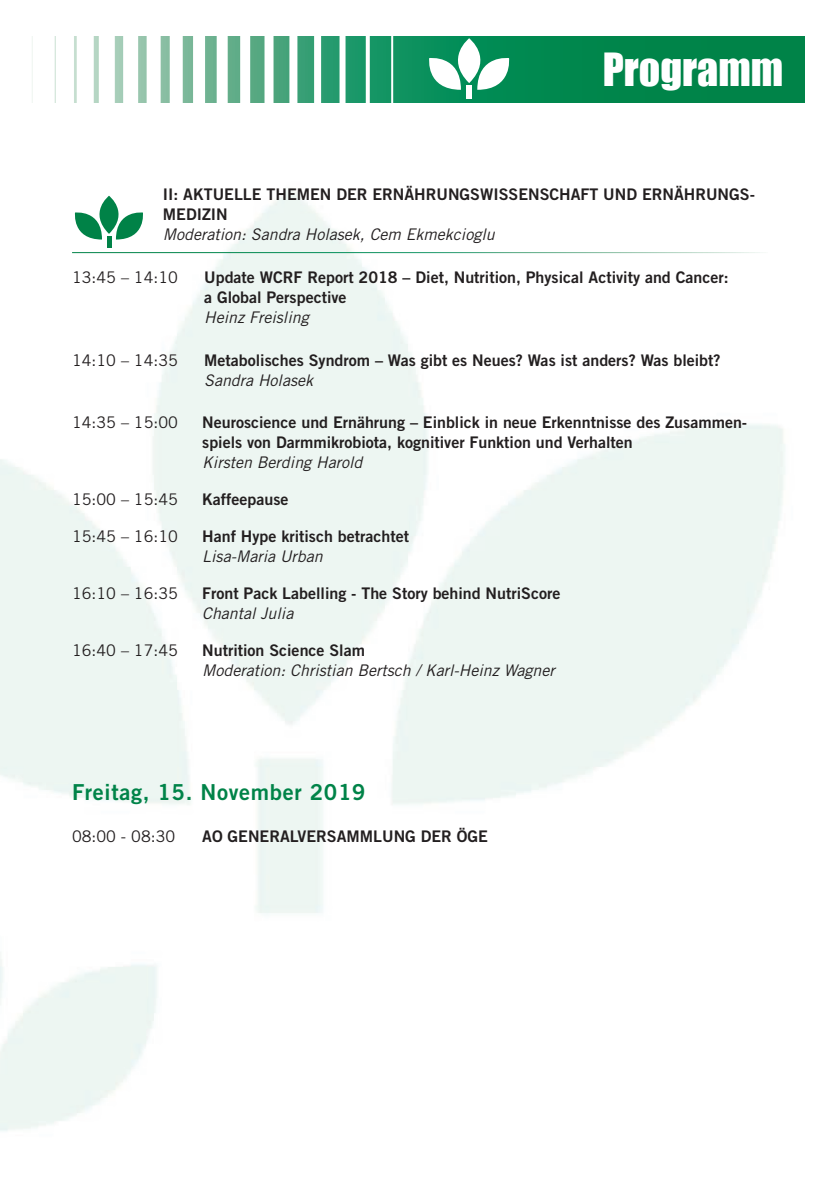
<style>
.page{position:relative;width:840px;height:1191px;background:#fff}
.page>*{position:absolute;margin:0;border:0;box-sizing:border-box;transform-origin:0 0}
.t1{font:42px "Impact";color:#fff}
.t2{font:22px "Trade Gothic Bold Two";letter-spacing:.03em;color:#008348}
.t3{font:16px/20px "Trade Gothic Bold Two";color:#231f20}
.t4{font:italic 16px "Trade Gothic";color:#231f20}
.t5{font:16px "Trade Gothic";color:#231f20}
</style>
<div class="page">
<img style="left:0;top:190px;width:785px;height:941px">
<svg style="left:32px;top:37px;width:772px;height:65px"></svg>
<div style="left:193px;top:28px;width:12px;height:83px;background:#fff"></div>
<div style="left:216px;top:27px;width:11px;height:83px;background:#fff"></div>
<div style="left:240px;top:28px;width:10px;height:82px;background:#fff"></div>
<div style="left:264px;top:27px;width:9px;height:83px;background:#fff"></div>
<div style="left:289px;top:28px;width:8px;height:82px;background:#fff"></div>
<div style="left:314px;top:28px;width:7px;height:82px;background:#fff"></div>
<div style="left:339px;top:28px;width:6px;height:82px;background:#fff"></div>
<svg style="left:365px;top:36px;width:4px;height:67px"></svg>
<hr style="left:391px;top:28px;width:2px;height:82px;background:#fff">
<div style="left:170px;top:28px;width:13px;height:82px;background:#fff"></div>
<div style="left:56px;top:29px;width:18px;height:83px;background:#fff"></div>
<div style="left:77px;top:29px;width:17px;height:82px;background:#fff"></div>
<div style="left:99px;top:29px;width:16px;height:83px;background:#fff"></div>
<div style="left:123px;top:29px;width:15px;height:82px;background:#fff"></div>
<div style="left:146px;top:29px;width:14px;height:83px;background:#fff"></div>
<div style="left:33px;top:31px;width:22px;height:82px;background:#fff"></div>
<svg style="left:429px;top:38px;width:80px;height:52px"></svg>
<div style="left:466px;top:86px;width:5px;height:13px;background:#fff"></div>
<svg style="left:75px;top:196px;width:68px;height:43px"></svg>
<hr style="left:107px;top:236px;width:4px;height:11px;background:#008247">
<hr style="left:72px;top:252px;width:695px;height:1px;background:#fff">
<h1 class="t1" style="left:602px;top:37px;width:182px">Programm</h1>
<p class="t3" style="left:163px;top:184px;width:593px">II: AKTUELLE THEMEN DER ERNÄHRUNGSWISSENSCHAFT UND ERNÄHRUNGS-<br>MEDIZIN</p>
<p class="t4" style="left:163px;top:225px;width:333px">Moderation: Sandra Holasek, Cem Ekmekcioglu</p>
<p class="t5" style="left:72px;top:267px;width:107px">13:45 – 14:10</p>
<p class="t3" style="left:204px;top:267px;width:525px">Update WCRF Report 2018 – Diet, Nutrition, Physical Activity and Cancer: a Global Perspective</p>
<p class="t4" style="left:204px;top:307px;width:106px">Heinz Freisling</p>
<p class="t5" style="left:72px;top:350px;width:107px">14:10 – 14:35</p>
<p class="t3" style="left:204px;top:349px;width:517px">Metabolisches Syndrom – Was gibt es Neues? Was ist anders? Was bleibt?</p>
<p class="t4" style="left:204px;top:370px;width:110px">Sandra Holasek</p>
<p class="t5" style="left:72px;top:413px;width:107px">14:35 – 15:00</p>
<p class="t3" style="left:202px;top:412px;width:546px">Neuroscience und Ernährung – Einblick in neue Erkenntnisse des Zusammen&shy;spiels von Darmmikrobiota, kognitiver Funktion und Verhalten</p>
<p class="t4" style="left:202px;top:453px;width:162px">Kirsten Berding Harold</p>
<p class="t5" style="left:72px;top:490px;width:107px">15:00 – 15:45</p>
<p class="t3" style="left:202px;top:489px;width:88px">Kaffeepause</p>
<p class="t5" style="left:72px;top:527px;width:107px">15:45 – 16:10</p>
<p class="t3" style="left:202px;top:526px;width:208px">Hanf Hype kritisch betrachtet</p>
<p class="t4" style="left:202px;top:547px;width:122px">Lisa-Maria Urban</p>
<p class="t5" style="left:72px;top:584px;width:107px">16:10 – 16:35</p>
<p class="t3" style="left:202px;top:583px;width:359px">Front Pack Labelling - The Story behind NutriScore</p>
<p class="t4" style="left:202px;top:604px;width:93px">Chantal Julia</p>
<p class="t5" style="left:72px;top:641px;width:107px">16:40 – 17:45</p>
<p class="t3" style="left:202px;top:640px;width:164px">Nutrition Science Slam</p>
<p class="t4" style="left:202px;top:661px;width:354px">Moderation: Christian Bertsch / Karl-Heinz Wagner</p>
<h2 class="t2" style="left:72px;top:778px;width:295px">Freitag, 15. November 2019</h2>
<p class="t5" style="left:72px;top:827px;width:105px">08:00 - 08:30</p>
<p class="t3" style="left:202px;top:826px;width:287px">AO GENERALVERSAMMLUNG DER ÖGE</p>
</div>
